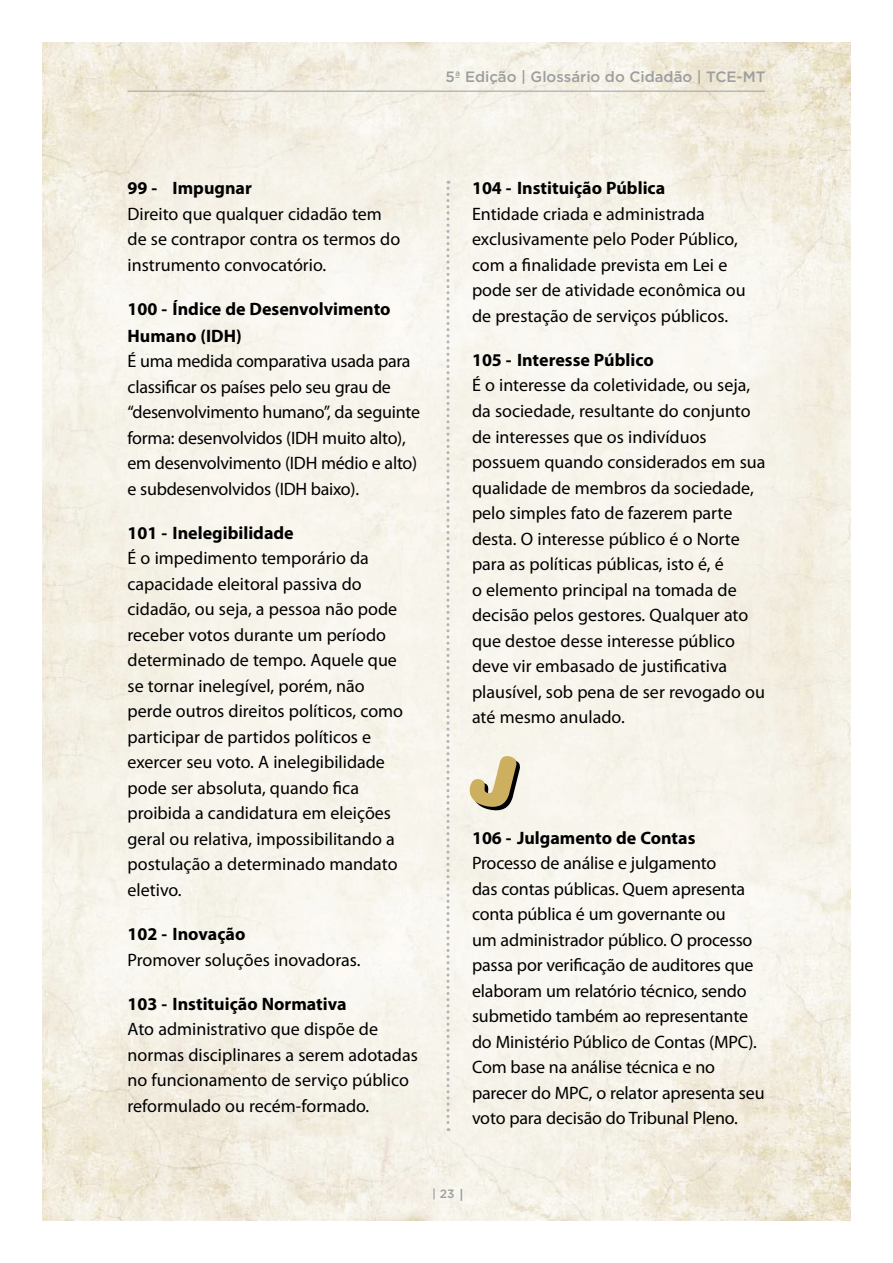
<style>
.page{position:relative;width:893px;height:1263px;background:#fff}
.page>*{position:absolute;margin:0;border:0;box-sizing:border-box;transform-origin:0 0}
.t1{font:18px/25.5px "Myriad Pro";color:#000}
.t2{font:700 18px/27px "Myriad Pro";color:#000}
.t3{font:500 15px "Gotham";color:#9c9e9f}
.t4{font:500 12px "Gotham";color:#9c9e9f}
.s1{font-family:"Gill Sans Condensed";font-weight:700}
</style>
<div class="page">
<img style="left:43px;top:43px;width:807px;height:1177px">
<hr style="left:128px;top:91px;width:637px;height:1px;background:#9c9e9f">
<svg style="left:446px;top:181px;width:3px;height:950px"></svg>
<div style="left:466px;top:749px;width:52px;height:62px;background:#f7f4eb"></div>
<p class="t3" style="left:445px;top:67px;width:321px">5ª Edição | Glossário do Cidadão | TCE-MT</p>
<p class="t2" style="left:128px;top:174px;width:126px">99 - Impugnar</p>
<p class="t1" style="left:128px;top:201px;width:274px">Direito que qualquer cidadão tem de se contrapor contra os termos do instrumento convocatório.</p>
<p class="t2" style="left:128px;top:295px;width:264px">100 - Índice de Desenvolvimento<br>Humano (IDH)</p>
<p class="t1" style="left:128px;top:348px;width:294px">É uma medida comparativa usada para classificar os países pelo seu grau de “desenvolvimento humano”, da seguinte forma: desenvolvidos (IDH muito alto), em desenvolvimento (IDH médio e alto) e subdesenvolvidos (IDH baixo).</p>
<p class="t2" style="left:128px;top:519px;width:168px">101 - Inelegibilidade</p>
<p class="t1" style="left:128px;top:545px;width:277px">É o impedimento temporário da capacidade eleitoral passiva do cidadão, ou seja, a pessoa não pode receber votos durante um período determinado de tempo. Aquele que se tornar inelegível, porém, não perde outros direitos políticos, como participar de partidos políticos e exercer seu voto. A inelegibilidade pode ser absoluta, quando fica proibida a candidatura em eleições geral ou relativa, impossibilitando a postulação a determinado mandato eletivo.</p>
<p class="t2" style="left:128px;top:920px;width:119px">102 - Inovação</p>
<p class="t1" style="left:128px;top:946px;width:234px">Promover soluções inovadoras.</p>
<p class="t2" style="left:128px;top:989px;width:221px">103 - Instituição Normativa</p>
<p class="t1" style="left:128px;top:1016px;width:292px">Ato administrativo que dispõe de normas disciplinares a serem adotadas no funcionamento de serviço público reformulado ou recém-formado.</p>
<p class="t2" style="left:472px;top:174px;width:195px">104 - Instituição Pública</p>
<p class="t1" style="left:472px;top:201px;width:275px">Entidade criada e administrada exclusivamente pelo Poder Público, com a finalidade prevista em Lei e pode ser de atividade econômica ou de prestação de serviços públicos.</p>
<p class="t2" style="left:472px;top:346px;width:183px">105 - Interesse Público</p>
<p class="t1" style="left:472px;top:372px;width:295px">É o interesse da coletividade, ou seja, da sociedade, resultante do conjunto de interesses que os indivíduos possuem quando considerados em sua qualidade de membros da sociedade, pelo simples fato de fazerem parte desta. O interesse público é o Norte para as políticas públicas, isto é, é<br>o elemento principal na tomada de decisão pelos gestores. Qualquer ato que destoe desse interesse público deve vir embasado de justificativa plausível, sob pena de ser revogado ou até mesmo anulado.</p>
<p class="t2" style="left:472px;top:823px;width:225px">106 - Julgamento de Contas</p>
<p class="t1" style="left:472px;top:850px;width:294px">Processo de análise e julgamento<br>das contas públicas. Quem apresenta conta pública é um governante ou<br>um administrador público. O processo passa por verificação de auditores que elaboram um relatório técnico, sendo submetido também ao representante do Ministério Público de Contas (MPC).<br>Com base na análise técnica e no parecer do MPC, o relator apresenta seu voto para decisão do Tribunal Pleno.</p>
<p class="t4" style="left:432px;top:1186px;width:34px">| 23 <span class="s1">|</span></p>
</div>
